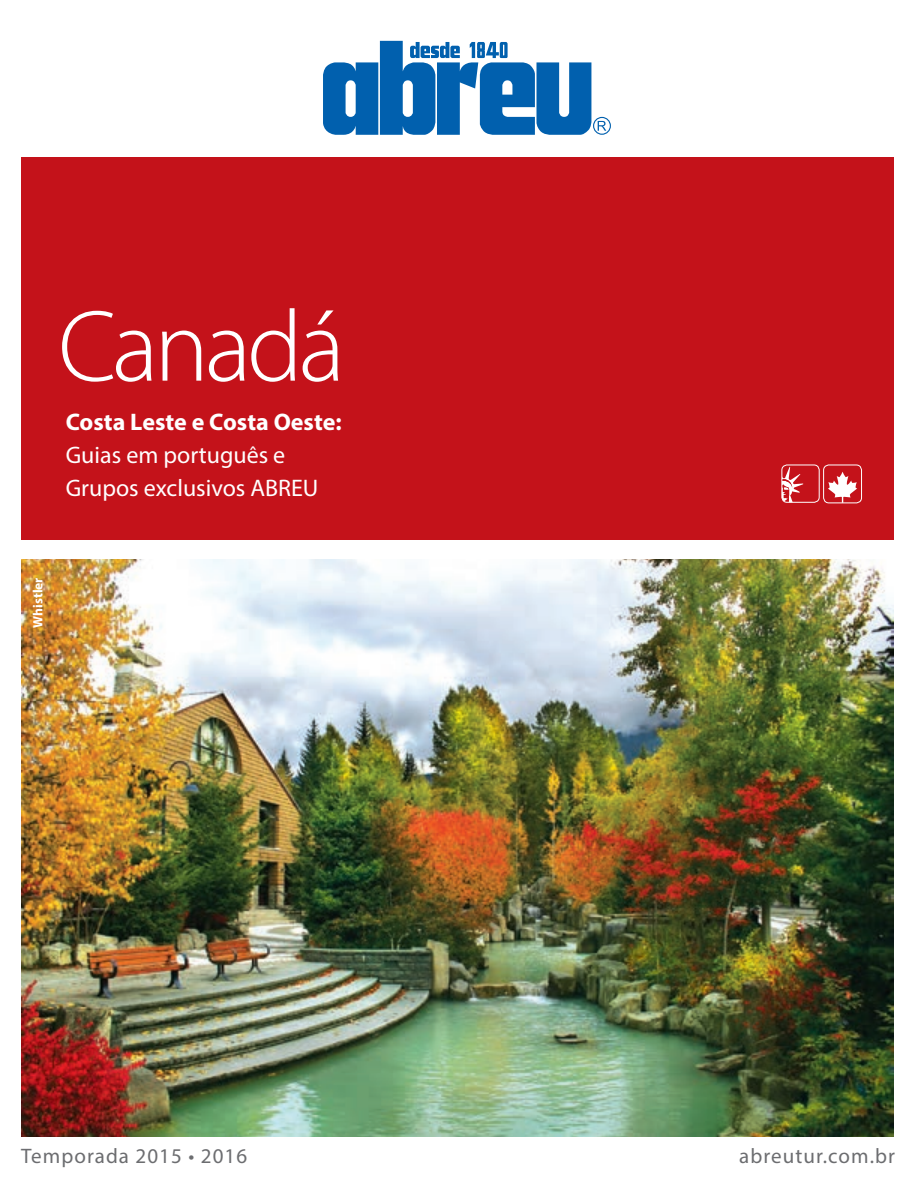
<style>
.page{position:relative;width:915px;height:1191px;background:#fff}
.page>*{position:absolute;margin:0;border:0;box-sizing:border-box;transform-origin:0 0}
.t1{font:300 102px "Myriad Pro";letter-spacing:-.04em;color:#fff}
.t2{font:24px/33px "Myriad Pro";color:#fff}
.t3{font:700 24px "Myriad Pro";color:#fff}
.t4{font:21px "Myriad Pro";letter-spacing:.05em;color:#6c6d70}
.t5{font:700 13.5px "Myriad Pro";color:#fff}
</style>
<div class="page">
<img style="left:21px;top:559px;width:872px;height:578px">
<div style="left:21px;top:157px;width:872px;height:383px;background:#c4121a"></div>
<svg style="left:323px;top:41px;width:287px;height:94px"></svg>
<svg style="left:781px;top:467px;width:22px;height:35px"></svg>
<div style="left:781px;top:465px;width:38px;height:37px;border:1px solid #fff;border-radius:5px"></div>
<svg style="left:828px;top:472px;width:29px;height:29px"></svg>
<div style="left:823px;top:465px;width:38px;height:38px;border:1px solid #fff;border-radius:5px"></div>
<h1 class="t1" style="left:58px;top:285px;width:288px">Canadá</h1>
<p class="t3" style="left:66px;top:406px;width:277px">Costa Leste e Costa Oeste:</p>
<p class="t2" style="left:66px;top:438px;width:254px">Guias em português e<br>Grupos exclusivos ABREU</p>
<p class="t5" style="left:29px;top:627px;width:52px;rotate:-90deg">Whistler</p>
<p class="t4" style="left:21px;top:1142px;width:227px">Temporada 2015 • 2016</p>
<p class="t4" style="left:739px;top:1142px;width:157px">abreutur.com.br</p>
</div>
